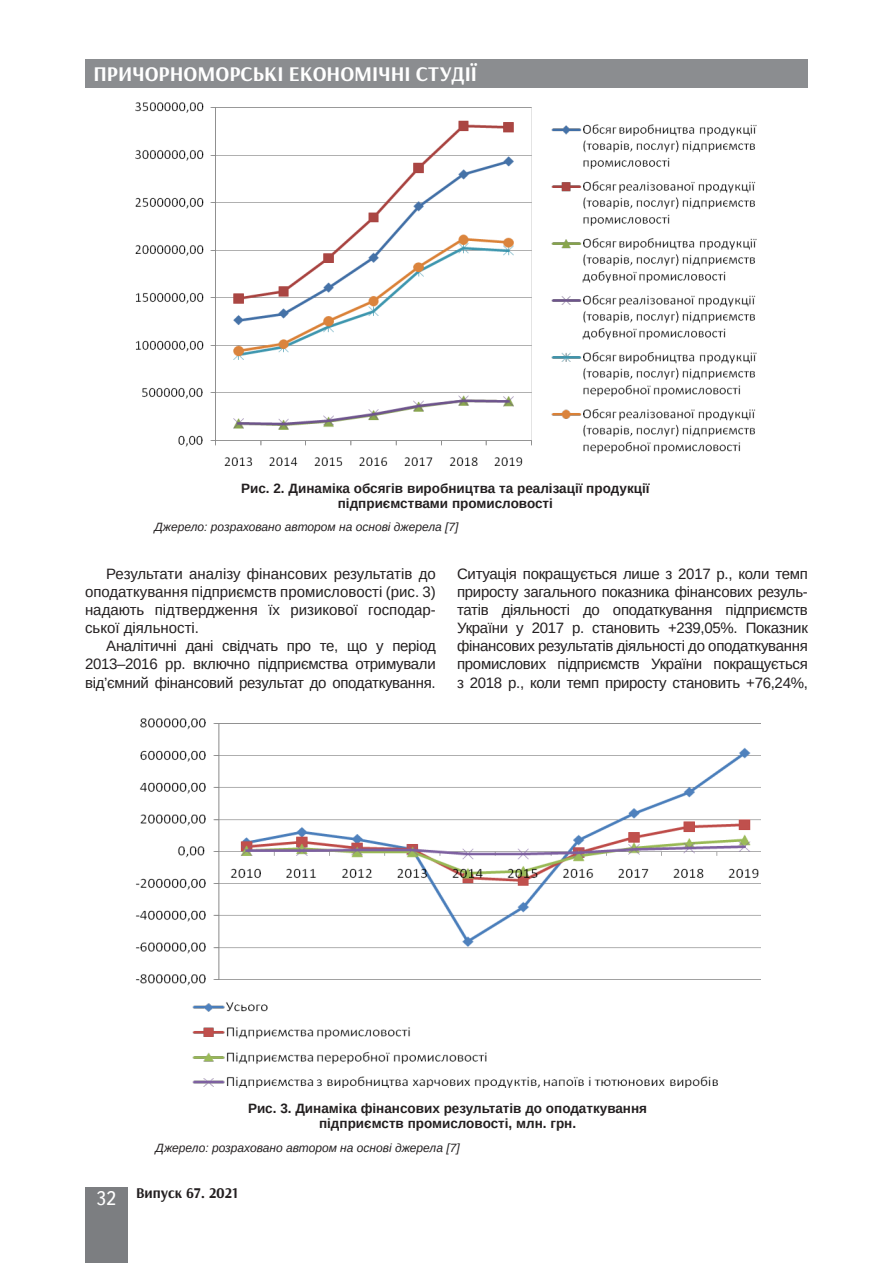
<style>
.page{position:relative;width:893px;height:1263px;background:#fff}
.page>*{position:absolute;margin:0;border:0;box-sizing:border-box;transform-origin:0 0}
.t1{font:700 21px "Arsenal";color:#fff}
.Текст_основной_G{font:15px/18.1px "Arimo";letter-spacing:-.02em;color:#231f20;text-align:justify}
.t2{font:700 15px "Arsenal";color:#231f20}
.Рисунок{font:700 13.5px/15px "Arimo";color:#231f20;text-align:center}
.Джерело{font:italic 12px "Arimo";color:#231f20}
.s1{font-family:"Ukrainian Text";font-weight:400;font-size:19.5px;color:#fff}
</style>
<div class="page">
<div style="left:85px;top:59px;width:723px;height:29px;background:#8b8d90"></div>
<div style="left:85px;top:1186px;width:43px;height:76px;background:#7c7e81"></div>
<img style="left:135px;top:102px;width:622px;height:364px">
<img style="left:136px;top:719px;width:625px;height:368px">
<h1 class="t1" style="left:94px;top:61px;width:385px">ПРИЧОРНОМОРСЬКІ ЕКОНОМІЧНІ СТУДІЇ</h1>
<p class="Рисунок" style="left:241px;top:481px;width:410px">Рис. 2. Динаміка обсягів виробництва та реалізації продукції підприємствами промисловості</p>
<p class="Джерело" style="left:154px;top:519px;width:306px">Джерело: розраховано автором на основі джерела [7]</p>
<p class="Текст_основной_G" style="left:85px;top:564px;width:352px;text-indent:21px">Результати аналізу фінансових результатів до оподаткування підприємств промисловості (рис. 3) надають підтвердження їх ризикової господар&shy;ської діяльності.</p>
<p class="Текст_основной_G" style="left:85px;top:637px;width:352px;text-indent:21px">Аналітичні дані свідчать про те, що у період 2013–2016 рр. включно підприємства отримували від’ємний фінансовий результат до оподаткування.</p>
<p class="Текст_основной_G" style="left:457px;top:564px;width:352px">Ситуація покращується лише з 2017 р., коли темп приросту загального показника фінансових резуль&shy;татів діяльності до оподаткування підприємств України у 2017 р. становить +239,05%. Показник фінансових результатів діяльності до оподаткування промислових підприємств України покращується з 2018 р., коли темп приросту становить +76,24%,</p>
<p class="Рисунок" style="left:248px;top:1101px;width:401px">Рис. 3. Динаміка фінансових результатів до оподаткування підприємств промисловості, млн. грн.</p>
<p class="Джерело" style="left:156px;top:1140px;width:306px">Джерело: розраховано автором на основі джерела [7]</p>
<p class="t2" style="left:96px;top:1183px;width:144px"><span class="s1">32</span> Випуск 67. 2021</p>
</div>
